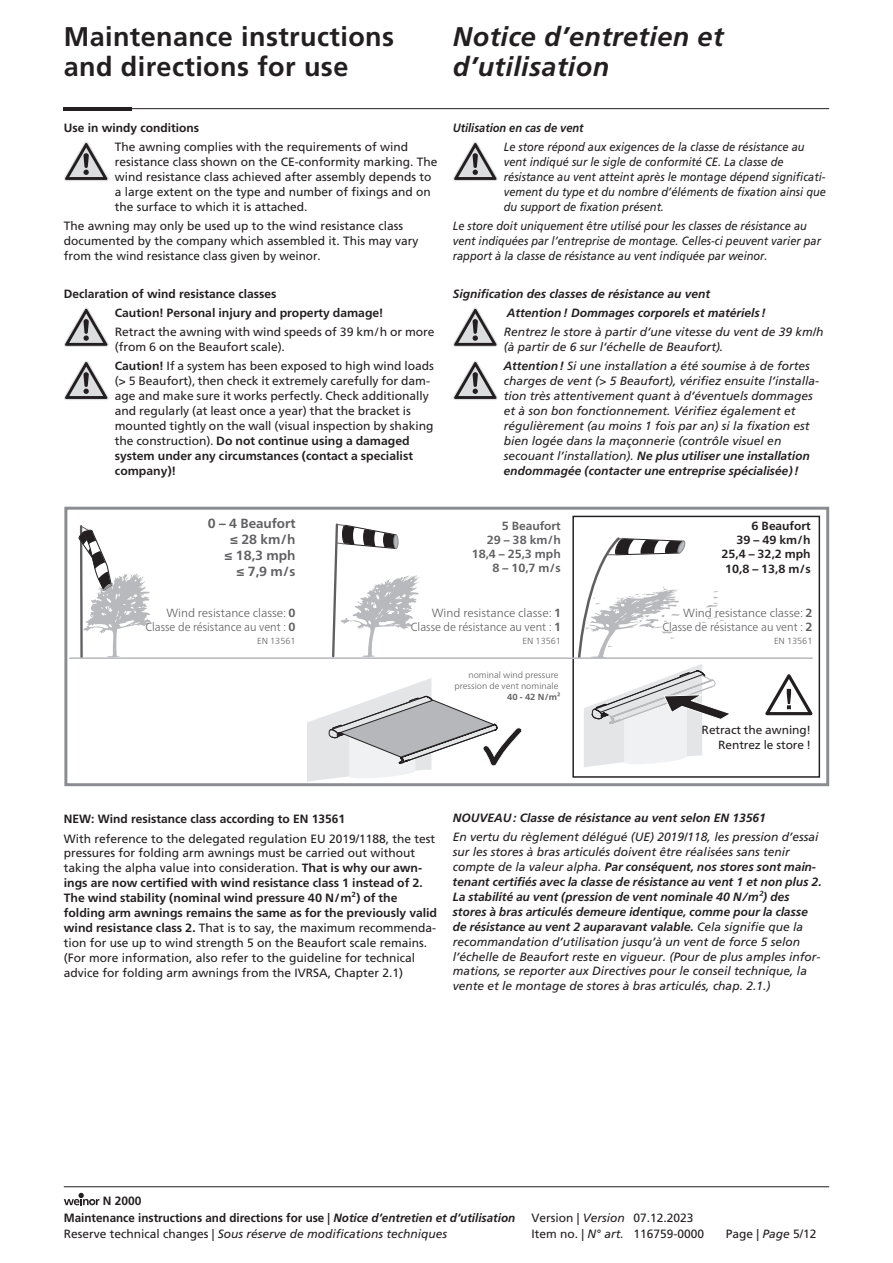
<style>
.page{position:relative;width:893px;height:1263px;background:#fff}
.page>*{position:absolute;margin:0;border:0;box-sizing:border-box;transform-origin:0 0}
.t1{font:700 27px/29.7px "Frutiger";letter-spacing:.015em;color:#231f20}
.t2{font:italic 700 27px/29.7px "Frutiger";letter-spacing:.015em;color:#231f20}
.t3{font:700 13.35px/15.9px "Frutiger Neue LTW1 G";color:#5f5f62;text-align:right}
.t4{font:12px/14.9px "Frutiger";color:#231f20}
.t5{font:italic 12px/14.9px "Frutiger";color:#231f20}
.t6{font:12px/14.9px "Frutiger Neue LTW1 G";color:#231f20}
.t7{font:italic 12px/14.9px "Frutiger";color:#231f20;scale:.92 1}
.t8{font:italic 700 12px/14.9px "Frutiger Neue LTW1 G";color:#231f20}
.t9{font:700 12px/14.9px "Frutiger Neue LTW1 G";color:#231f20}
.t10{font:700 12px/16.5px "Frutiger";color:#231f20}
.t11{font:italic 700 12px/19.2px "Frutiger";color:#231f20}
.t12{font:italic 700 12px "Frutiger";color:#231f20;scale:.92 1}
.t13{font:300 11.85px/14.1px "Frutiger Neue LTW1 G";color:#5f5f62;text-align:right}
.t14{font:700 11.85px/14.2px "Frutiger Neue LTW1 G";color:#231f20;text-align:right}
.t15{font:700 11.85px/14.2px "Frutiger Neue LTW1 G";color:#5f5f62;text-align:right}
.t16{font:11.85px/14.2px "Frutiger Neue LTW1 G";color:#231f20;text-align:right}
.t17{font:300 8.85px/10.6px "Frutiger Neue LTW1 G";color:#5f5f62;text-align:right}
.t18{font:700 8.85px "Frutiger Neue LTW1 G";color:#5f5f62}
.s1{font-weight:700}
.s2{font-family:"Frutiger Neue LTW1 G";font-weight:700}
.s3{font-family:"Frutiger";font-weight:400}
.s4{font-style:italic}
.s5{font-style:normal}
</style>
<div class="page">
<hr style="left:64px;top:108px;width:765px;height:1px;background:#231f20">
<hr style="left:64px;top:1186px;width:765px;height:1px;background:#231f20">
<svg style="left:64px;top:1193px;width:35px;height:12px"></svg>
<svg style="left:453px;top:142px;width:45px;height:39px"></svg>
<svg style="left:453px;top:308px;width:45px;height:39px"></svg>
<svg style="left:453px;top:361px;width:45px;height:39px"></svg>
<svg style="left:64px;top:142px;width:45px;height:39px"></svg>
<svg style="left:64px;top:308px;width:45px;height:39px"></svg>
<svg style="left:64px;top:361px;width:45px;height:39px"></svg>
<div style="left:64px;top:507px;width:765px;height:279px;border:3px solid #8a8c8f"></div>
<svg style="left:78px;top:525px;width:73px;height:132px"></svg>
<svg style="left:332px;top:523px;width:88px;height:134px"></svg>
<div style="left:572px;top:516px;width:248px;height:262px;border:1px solid #231f20"></div>
<hr style="left:69px;top:657px;width:744px;height:2px;background:#b8b9bc">
<svg style="left:765px;top:674px;width:47px;height:41px"></svg>
<svg style="left:307px;top:678px;width:215px;height:104px"></svg>
<svg style="left:577px;top:537px;width:155px;height:230px"></svg>
<svg style="left:63px;top:108px;width:68px;height:2px"></svg>
<h1 class="t1" style="left:64px;top:22px;width:332px">Maintenance instructions and directions for use</h1>
<h1 class="t2" style="left:453px;top:22px;width:272px">Notice d’entretien et d’utilisation</h1>
<p class="t10" style="left:64px;top:120px;width:137px">Use in windy conditions</p>
<p class="t4" style="left:115px;top:140px;width:324px">The awning complies with the requirements of wind resistance class shown on the CE-conformity marking. The wind resistance class achieved after assembly depends to a large extent on the type and number of fixings and on the surface to which it is attached.</p>
<p class="t4" style="left:64px;top:219px;width:356px">The awning may only be used up to the wind resistance class documented by the company which assembled it. This may vary from the wind resistance class given by weinor.</p>
<p class="t10" style="left:64px;top:286px;width:214px">Declaration of wind resistance classes</p>
<p class="t9" style="left:115px;top:306px;width:270px">Caution! Personal injury and property damage!</p>
<p class="t6" style="left:115px;top:325px;width:321px">Retract the awning with wind speeds of 39 km/h or more (from 6 on the Beaufort scale).</p>
<p class="t6" style="left:115px;top:359px;width:321px"><span class="s1">Caution!</span> If a system has been exposed to high wind loads (&gt; 5 Beaufort), then check it extremely carefully for dam&shy;age and make sure it works perfectly. Check additionally and regularly (at least once a year) that the bracket is mounted tightly on the wall (visual inspection by shaking the construction). <span class="s1">Do not continue using a damaged system under any circumstances (contact a specialist company)!</span></p>
<p class="t12" style="left:453px;top:121px;width:144px">Utilisation en cas de vent</p>
<p class="t7" style="left:504px;top:140px;width:352px">Le store répond aux exigences de la classe de résistance au vent indiqué sur le sigle de conformité CE. La classe de résistance au vent atteint après le montage dépend significati&shy;vement du type et du nombre d’éléments de fixation ainsi que du support de fixation présent.</p>
<p class="t7" style="left:453px;top:219px;width:402px">Le store doit uniquement être utilisé pour les classes de résistance au vent indiquées par l’entreprise de montage. Celles-ci peuvent varier par rapport à la classe de résistance au vent indiquée par weinor.</p>
<p class="t11" style="left:507px;top:284px;width:261px;text-indent:-54px">Signification des classes de résistance au vent<br>Attention! Dommages corporels et matériels !</p>
<p class="t5" style="left:504px;top:325px;width:321px">Rentrez le store à partir d‘une vitesse du vent de 39 km/h (à partir de 6 sur l‘échelle de Beaufort).</p>
<p class="t5" style="left:504px;top:359px;width:317px"><span class="s2">Attention!</span> Si une installation a été soumise à de fortes charges de vent (&gt; 5 Beaufort), vérifiez ensuite l‘installa&shy;tion très attentivement quant à d‘éventuels dommages et à son bon fonctionnement. Vérifiez également et régulièrement (au moins 1 fois par an) si la fixation est bien logée dans la maçonnerie (contrôle visuel en</p>
<p class="t8" style="left:504px;top:448px;width:308px"><span class="s3">secouant l’installation).</span> Ne plus utiliser une installation endommagée (contacter une entreprise spécialisée)!</p>
<p class="t3" style="left:208px;top:516px;width:89px">0 – 4 Beaufort ≤ 28 km/h<br>≤ 18,3 mph<br>≤ 7,9 m/s</p>
<p class="t15" style="left:472px;top:518px;width:91px">5 Beaufort<br>29 – 38 km/h<br>18,4 – 25,3 mph<br>8 – 10,7 m/s</p>
<p class="t14" style="left:722px;top:519px;width:91px">6 Beaufort<br>39 – 49 km/h<br>25,4 – 32,2 mph<br>10,8 – 13,8 m/s</p>
<p class="t13" style="left:145px;top:605px;width:152px">Wind resistance classe: <span class="s1">0<br></span>Classe de résistance au vent : <span class="s1">0</span></p>
<p class="t17" style="left:257px;top:636px;width:40px">EN 13561</p>
<p class="t13" style="left:411px;top:605px;width:152px">Wind resistance classe: <span class="s1">1<br></span>Classe de résistance au vent : <span class="s1">1</span></p>
<p class="t17" style="left:523px;top:636px;width:40px">EN 13561</p>
<p class="t13" style="left:662px;top:605px;width:152px">Wind resistance classe: <span class="s1">2<br></span>Classe de résistance au vent : <span class="s1">2</span></p>
<p class="t17" style="left:774px;top:636px;width:40px">EN 13561</p>
<p class="t17" style="left:454px;top:670px;width:106px">nominal wind pressure pression de vent nominale</p>
<p class="t18" style="left:507px;top:691px;width:55px">40 - 42 N/m²</p>
<p class="t16" style="left:702px;top:723px;width:111px">Retract the awning!<br>Rentrez le store !</p>
<p class="t10" style="left:64px;top:811px;width:283px">NEW: Wind resistance class according to EN 13561</p>
<p class="t4" style="left:64px;top:831px;width:373px">With reference to the delegated regulation EU 2019/1188, the test pressures for folding arm awnings must be carried out without taking the alpha value into consideration. <span class="s2">That is why our awn-</span></p>
<p class="t9" style="left:64px;top:875px;width:375px">ings are now certified with wind resistance class 1 instead of 2.<br>The wind stability (nominal wind pressure 40 N/m²) of the folding arm awnings remains the same as for the previously valid</p>
<p class="t4" style="left:64px;top:920px;width:374px"><span class="s2">wind resistance class 2.</span> That is to say, the maximum recommenda&shy;tion for use up to wind strength 5 on the Beaufort scale remains. (For more information, also refer to the guideline for technical advice for folding arm awnings from the IVRSA, Chapter 2.1)</p>
<p class="t11" style="left:453px;top:809px;width:314px">NOUVEAU: Classe de résistance au vent selon EN 13561</p>
<p class="t5" style="left:453px;top:830px;width:367px">En vertu du règlement délégué (UE) 2019/118, les pression d’essai sur les stores à bras articulés doivent être réalisées sans tenir</p>
<p class="t8" style="left:453px;top:860px;width:371px"><span class="s3">compte de la valeur alpha.</span> Par conséquent, nos stores sont main&shy;tenant certifiés avec la classe de résistance au vent 1 et non plus 2.<br>La stabilité au vent (pression de vent nominale 40 N/m²) des stores à bras articulés demeure identique, comme pour la classe de résistance au vent 2 auparavant valable. <span class="s3">Cela signifie que la</span></p>
<p class="t5" style="left:453px;top:934px;width:369px">recommandation d’utilisation jusqu’à un vent de force 5 selon l’échelle de Beaufort reste en vigueur. (Pour de plus amples infor&shy;mations, se reporter aux Directives pour le conseil technique, la vente et le montage de stores à bras articulés, chap. 2.1.)</p>
<p class="t10" style="left:64px;top:1193px;width:453px;text-indent:39px">N 2000<br>Maintenance instructions and directions for use | <span class="s4">Notice d’entretien et d’utilisation</span></p>
<p class="t4" style="left:531px;top:1210px;width:164px">Version | <span class="s4">Version</span> 07.12.2023</p>
<p class="t5" style="left:64px;top:1227px;width:385px"><span class="s5">Reserve technical changes |</span> Sous réserve de modifications techniques</p>
<p class="t4" style="left:531px;top:1227px;width:174px">Item no. | <span class="s4">N° art.</span> 116759-0000</p>
<p class="t4" style="left:726px;top:1227px;width:92px">Page | <span class="s4">Page</span> 5/12</p>
</div>
